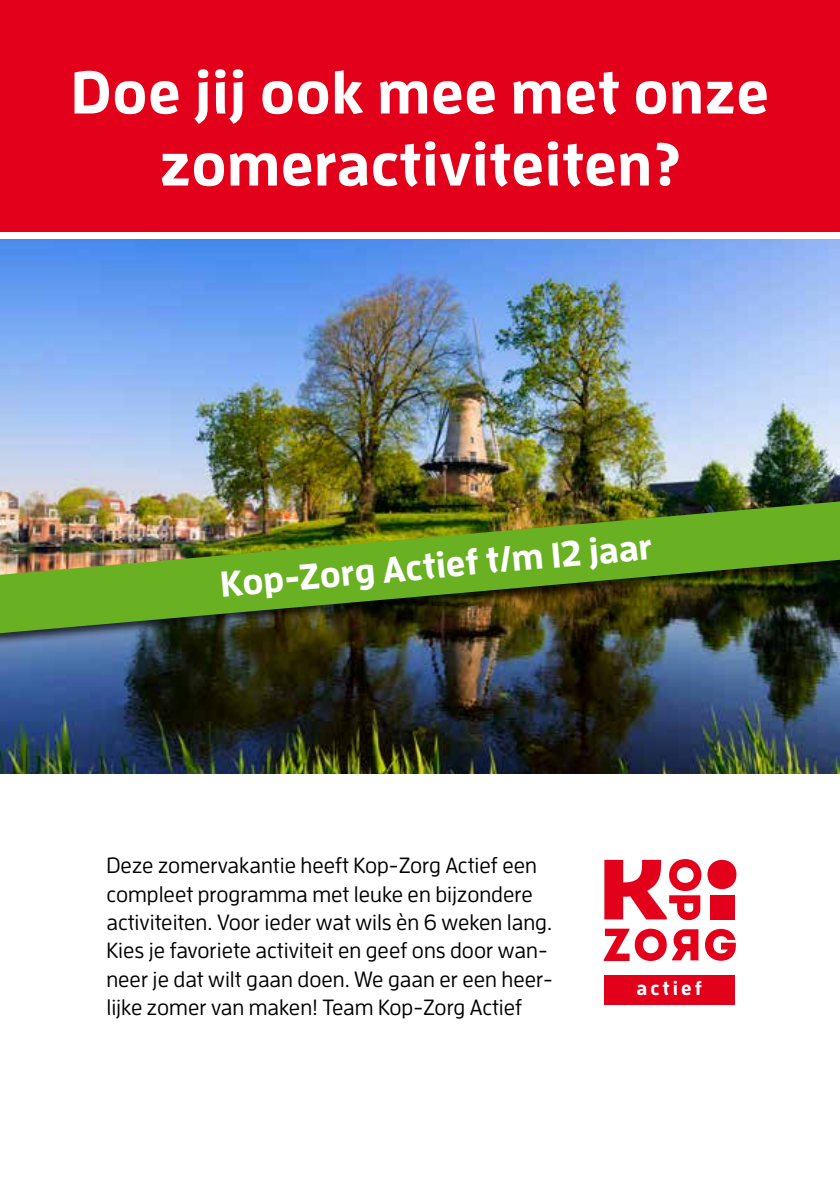
<style>
.page{position:relative;width:840px;height:1191px;background:#fff}
.page>*{position:absolute;margin:0;border:0;box-sizing:border-box;transform-origin:0 0}
.t1{font:700 60px/72px "Enzo OT";letter-spacing:.01em;color:#fff;text-align:center}
.t2{font:700 36px "Enzo OT";color:#fff}
.t3{font:500 22px/28.4px "Enzo OT";color:#000}
.t4{font:700 19.2px "Enzo OT";letter-spacing:.16em;color:#fff}
</style>
<div class="page">
<div style="left:0;top:0;width:839px;height:231px;background:#e2001a"></div>
<img style="left:0;top:240px;width:839px;height:533px">
<svg style="left:603px;top:859px;width:133px;height:102px"></svg>
<div style="left:710px;top:895px;width:24px;height:24px;background:#e2001a"></div>
<div style="left:603px;top:975px;width:131px;height:29px;background:#e2001a"></div>
<div style="left:0;top:490px;width:839px;height:160px;background:#000;opacity:.75"></div>
<img style="left:0;top:501px;width:839px;height:132px">
<h1 class="t1" style="left:71px;top:55px;width:699px">Doe jij ook mee met onze zomeractiviteiten?</h1>
<h2 class="t2" style="left:218px;top:561px;width:434px;rotate:-5deg">Kop-Zorg Actief t/m 12 jaar</h2>
<p class="t3" style="left:106px;top:851px;width:448px">Deze zomervakantie heeft Kop-Zorg Actief een compleet programma met leuke en bijzondere activiteiten. Voor ieder wat wils èn 6 weken lang.<br>Kies je favoriete activiteit en geef ons door wan&shy;neer je dat wilt gaan doen. We gaan er een heer&shy;lijke zomer van maken! Team Kop-Zorg Actief</p>
<p class="t4" style="left:636px;top:976px;width:67px">actief</p>
</div>
